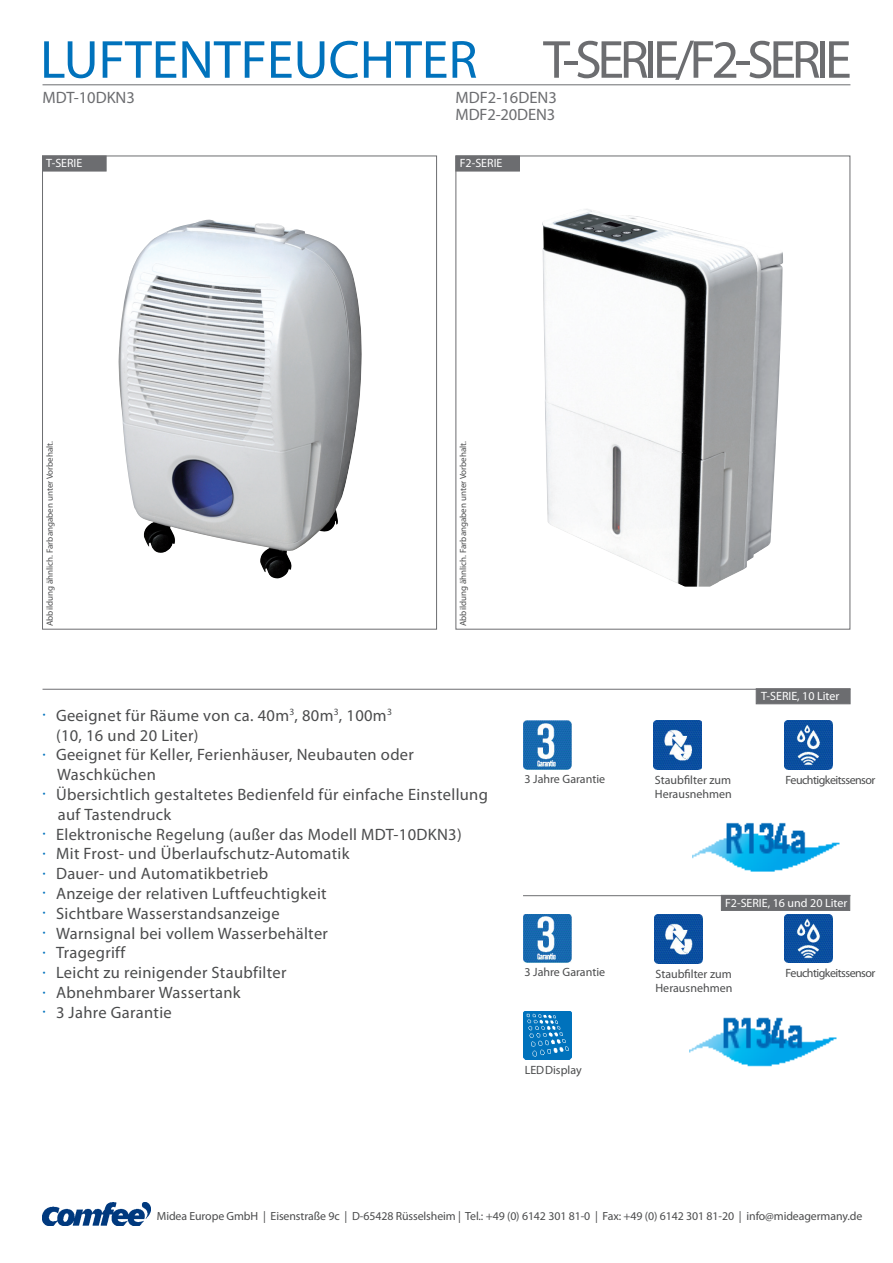
<style>
.page{position:relative;width:893px;height:1263px;background:#fff}
.page>*{position:absolute;margin:0;border:0;box-sizing:border-box;transform-origin:0 0}
.t1{font:54px "Myriad Pro";letter-spacing:-.08em;color:#6c6d70}
.t2{font:54px "Myriad Pro";color:#0072bc}
.t3{font:16.5px "Myriad Pro";letter-spacing:.02em;color:#4b4c4d}
.t4{font:16.5px "Myriad Pro";color:#6c6d70}
.t5{font:12px "Myriad Pro";color:#4b4c4d}
.t6{font:12px "Myriad Pro";color:#fff}
.t7{font:12px "Myriad Pro";letter-spacing:-.045em;color:#4b4c4d}
.t8{font:11.85px "Myriad Pro";letter-spacing:-.01em;color:#4b4c4d}
.t9{font:9px "Myriad Pro";color:#4b4c4d}
.s1{color:#0072bc}
</style>
<div class="page">
<hr style="left:43px;top:85px;width:807px;height:1px;background:#6c6d70">
<hr style="left:43px;top:689px;width:807px;height:1px;background:#6c6d70">
<hr style="left:523px;top:895px;width:327px;height:1px;background:#6c6d70">
<div style="left:42px;top:156px;width:64px;height:15px;background:#6c6d70"></div>
<img style="left:119px;top:220px;width:243px;height:358px">
<div style="left:456px;top:156px;width:64px;height:15px;background:#6c6d70"></div>
<img style="left:523px;top:914px;width:48px;height:48px">
<img style="left:784px;top:914px;width:48px;height:48px">
<img style="left:523px;top:1011px;width:49px;height:48px">
<img style="left:654px;top:915px;width:48px;height:48px">
<img style="left:689px;top:1017px;width:148px;height:50px">
<div style="left:721px;top:895px;width:129px;height:16px;background:#6c6d70"></div>
<img style="left:523px;top:721px;width:48px;height:48px">
<img style="left:784px;top:721px;width:48px;height:48px">
<img style="left:653px;top:721px;width:49px;height:48px">
<img style="left:693px;top:822px;width:147px;height:50px">
<div style="left:756px;top:688px;width:94px;height:16px;background:#6c6d70;border:1px solid #6c6d70"></div>
<img style="left:542px;top:209px;width:241px;height:378px">
<img style="left:42px;top:1202px;width:108px;height:23px">
<p class="t2" style="left:40px;top:26px;width:439px">LUFTENTFEUCHTER</p>
<p class="t1" style="left:543px;top:26px;width:310px">T-SERIE/F2-SERIE</p>
<p class="t4" style="left:43px;top:87px;width:94px">MDT-10DKN3</p>
<p class="t4" style="left:456px;top:88px;width:103px">MDF2-16DEN3</p>
<p class="t4" style="left:456px;top:104px;width:101px">MDF2-20DEN3</p>
<p class="t6" style="left:46px;top:156px;width:38px">T-SERIE</p>
<p class="t6" style="left:460px;top:156px;width:44px">F2-SERIE</p>
<p class="t9" style="left:44px;top:626px;width:187px;rotate:-90deg">Abbildung ähnlich. Farbangaben unter Vorbehalt.</p>
<p class="t9" style="left:458px;top:626px;width:187px;rotate:-90deg">Abbildung ähnlich. Farbangaben unter Vorbehalt.</p>
<p class="t3" style="left:43px;top:705px;width:351px"><span class="s1">·</span> Geeignet für Räume von ca. 40m<sup>3</sup>, 80m<sup>3</sup>, 100m<sup>3</sup></p>
<p class="t3" style="left:56px;top:725px;width:144px">(10, 16 und 20 Liter)</p>
<p class="t3" style="left:43px;top:745px;width:373px"><span class="s1">·</span> Geeignet für Keller, Ferienhäuser, Neubauten oder</p>
<p class="t3" style="left:57px;top:764px;width:100px">Waschküchen</p>
<p class="t3" style="left:43px;top:784px;width:447px"><span class="s1">·</span> Übersichtlich gestaltetes Bedienfeld für einfache Einstellung</p>
<p class="t3" style="left:58px;top:804px;width:115px">auf Tastendruck</p>
<p class="t3" style="left:43px;top:824px;width:421px"><span class="s1">·</span> Elektronische Regelung (außer das Modell MDT-10DKN3)</p>
<p class="t3" style="left:43px;top:844px;width:308px"><span class="s1">·</span> Mit Frost- und Überlaufschutz-Automatik</p>
<p class="t3" style="left:43px;top:863px;width:227px"><span class="s1">·</span> Dauer- und Automatikbetrieb</p>
<p class="t3" style="left:43px;top:883px;width:286px"><span class="s1">·</span> Anzeige der relativen Luftfeuchtigkeit</p>
<p class="t3" style="left:43px;top:903px;width:239px"><span class="s1">·</span> Sichtbare Wasserstandsanzeige</p>
<p class="t3" style="left:43px;top:923px;width:287px"><span class="s1">·</span> Warnsignal bei vollem Wasserbehälter</p>
<p class="t3" style="left:43px;top:943px;width:84px"><span class="s1">·</span> Tragegriff</p>
<p class="t3" style="left:43px;top:962px;width:245px"><span class="s1">·</span> Leicht zu reinigender Staubfilter</p>
<p class="t3" style="left:43px;top:982px;width:200px"><span class="s1">·</span> Abnehmbarer Wassertank</p>
<p class="t3" style="left:43px;top:1002px;width:131px"><span class="s1">·</span> 3 Jahre Garantie</p>
<p class="t6" style="left:761px;top:688px;width:80px">T-SERIE, 10 Liter</p>
<p class="t5" style="left:524px;top:771px;width:82px">3 Jahre Garantie</p>
<p class="t5" style="left:655px;top:772px;width:78px">Staubfilter zum</p>
<p class="t7" style="left:786px;top:772px;width:91px">Feuchtigkeitssensor</p>
<p class="t5" style="left:655px;top:787px;width:78px">Herausnehmen</p>
<p class="t6" style="left:725px;top:895px;width:124px">F2-SERIE, 16 und 20 Liter</p>
<p class="t5" style="left:524px;top:965px;width:82px">3 Jahre Garantie</p>
<p class="t5" style="left:655px;top:966px;width:78px">Staubfilter zum</p>
<p class="t7" style="left:786px;top:965px;width:91px">Feuchtigkeitssensor</p>
<p class="t5" style="left:655px;top:980px;width:78px">Herausnehmen</p>
<p class="t5" style="left:525px;top:1062px;width:58px">LED Display</p>
<p class="t8" style="left:157px;top:1208px;width:707px">Midea Europe GmbH | Eisenstraße 9c | D-65428 Rüsselsheim | Tel.: +49 (0) 6142 301 81-0 | Fax: +49 (0) 6142 301 81-20 | info@mideagermany.de</p>
</div>
